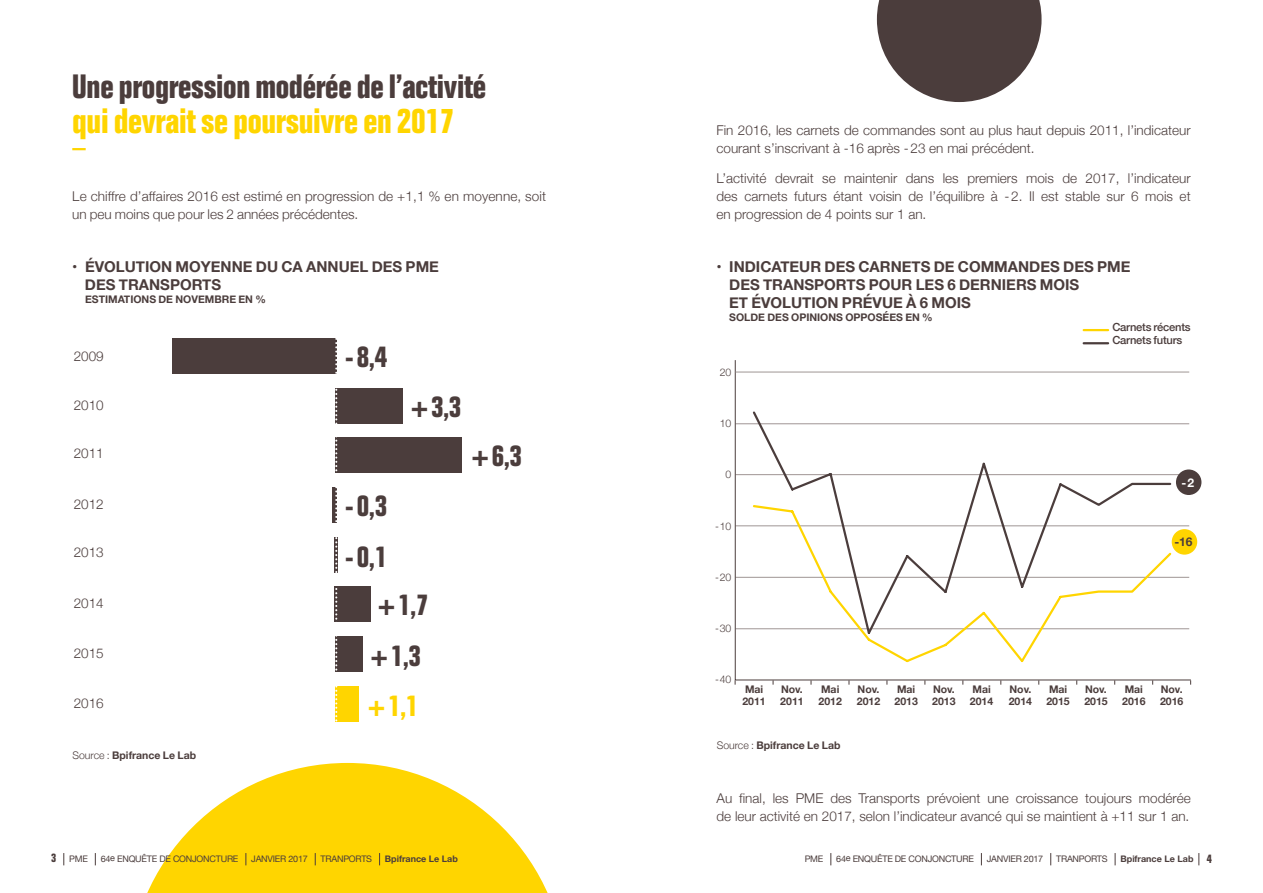
<style>
.page{position:relative;width:1263px;height:893px;background:#fff}
.page>*{position:absolute;margin:0;border:0;box-sizing:border-box;transform-origin:0 0}
.t1{font:700 condensed 34.5px "Folio";letter-spacing:-.01em;color:#ffd500}
.t2{font:700 condensed 33px "Folio";letter-spacing:-.01em;color:#4b3d3c}
.t3{font:700 condensed 29.25px/50.8px "Folio";color:#4b3d3c}
.t4{font:700 condensed 29.25px "Folio";color:#ffd500}
.t5{font:700 15px/18px "Helvetica Neue";color:#4b3d3c}
.t6{font:300 13.5px/18px "Helvetica Neue";color:#4b3d3c}
.t7{font:700 12px "Helvetica Neue";color:#4b3d3c}
.t8{font:700 12px "Helvetica Neue";color:#fff}
.t9{font:700 condensed 12px "Folio";color:#4b3d3c}
.t10{font:500 11.25px "Helvetica Neue";letter-spacing:-.02em;color:#4b3d3c}
.t11{font:700 10.5px/12px "Helvetica Neue";color:#4b3d3c}
.t12{font:300 10.5px "Helvetica Neue";letter-spacing:-.02em;color:#4b3d3c}
.t13{font:9px "Helvetica Neue";letter-spacing:-.025em;color:#4b3d3c}
.t14{font:700 9px "Helvetica Neue";color:#4b3d3c}
.s1{font-weight:300}
.s2{font-family:"Folio";font-stretch:condensed;font-size:12px}
</style>
<div class="page">
<hr style="left:1084px;top:342px;width:24px;height:2px;background:#4b3d3c">
<hr style="left:1084px;top:329px;width:24px;height:2px;background:#ffd500">
<svg style="left:877px;top:0;width:164px;height:102px"></svg>
<svg style="left:147px;top:763px;width:401px;height:130px;fill:#ffd500"></svg>
<svg style="left:72px;top:148px;width:14px;height:2px"></svg>
<div style="left:173px;top:338px;width:164px;height:36px;background:#4b3d3c"></div>
<div style="left:336px;top:388px;width:67px;height:36px;background:#4b3d3c"></div>
<div style="left:336px;top:438px;width:126px;height:35px;background:#4b3d3c"></div>
<hr style="left:333px;top:487px;width:4px;height:36px;background:#4b3d3c">
<div style="left:336px;top:686px;width:23px;height:36px;background:#ffd500"></div>
<hr style="left:334px;top:537px;width:3px;height:35px;background:#4b3d3c">
<div style="left:334px;top:586px;width:37px;height:36px;background:#4b3d3c"></div>
<div style="left:336px;top:636px;width:27px;height:36px;background:#4b3d3c"></div>
<svg style="left:335px;top:338px;width:2px;height:384px"></svg>
<svg style="left:734px;top:360px;width:458px;height:321px"></svg>
<hr style="left:735px;top:372px;width:454px;height:1px;background:#9f9594">
<div style="left:1176px;top:469px;width:25px;height:26px;background:#4b3d3c;border-radius:50%"></div>
<div style="left:1172px;top:529px;width:25px;height:26px;background:#ffd500;border-radius:50%"></div>
<svg style="left:751px;top:504px;width:422px;height:160px"></svg>
<svg style="left:751px;top:410px;width:421px;height:226px"></svg>
<svg style="left:830px;top:853px;width:1px;height:12px"></svg>
<svg style="left:981px;top:853px;width:1px;height:12px"></svg>
<svg style="left:1050px;top:853px;width:1px;height:12px"></svg>
<svg style="left:1115px;top:853px;width:1px;height:12px"></svg>
<svg style="left:1198px;top:853px;width:1px;height:12px"></svg>
<svg style="left:63px;top:853px;width:1px;height:12px"></svg>
<svg style="left:95px;top:853px;width:1px;height:12px"></svg>
<svg style="left:245px;top:853px;width:1px;height:12px"></svg>
<svg style="left:315px;top:853px;width:1px;height:12px"></svg>
<svg style="left:379px;top:853px;width:1px;height:12px"></svg>
<h2 class="t2" style="left:72px;top:68px;width:416px">Une progression modérée de l’activité</h2>
<h1 class="t1" style="left:72px;top:101px;width:384px">qui devrait se poursuivre en 2017</h1>
<p class="t6" style="left:72px;top:186px;width:475px">Le chiffre d’affaires 2016 est estimé en progression de +1,1 % en moyenne, soit un peu moins que pour les 2 années précédentes.</p>
<p class="t5" style="left:85px;top:258px;width:355px;text-indent:-13px">• ÉVOLUTION MOYENNE DU CA ANNUEL DES PME<br>DES TRANSPORTS</p>
<p class="t11" style="left:85px;top:294px;width:182px">ESTIMATIONS DE NOVEMBRE EN %</p>
<p class="t6" style="left:74px;top:347px;width:32px">2009</p>
<p class="t6" style="left:74px;top:395px;width:32px">2010</p>
<p class="t6" style="left:74px;top:443px;width:32px">2011</p>
<p class="t6" style="left:74px;top:495px;width:32px">2012</p>
<p class="t6" style="left:74px;top:542px;width:32px">2013</p>
<p class="t6" style="left:74px;top:594px;width:32px">2014</p>
<p class="t6" style="left:74px;top:643px;width:32px">2015</p>
<p class="t6" style="left:74px;top:693px;width:32px">2016</p>
<p class="t11" style="left:72px;top:749px;width:125px"><span class="s1">Source :</span> Bpifrance Le Lab</p>
<h3 class="t3" style="left:345px;top:332px;width:44px">-8,4</h3>
<h3 class="t3" style="left:411px;top:382px;width:52px">+3,3</h3>
<h3 class="t3" style="left:345px;top:480px;width:44px">-0,3 -0,1</h3>
<h3 class="t3" style="left:370px;top:579px;width:60px">+1,7 +1,3</h3>
<h3 class="t4" style="left:368px;top:689px;width:52px">+1,1</h3>
<h3 class="t3" style="left:471px;top:431px;width:52px">+6,3</h3>
<p class="t6" style="left:716px;top:120px;width:476px">Fin 2016, les carnets de commandes sont au plus haut depuis 2011, l’indicateur courant s’inscrivant à -16 après -23 en mai précédent.</p>
<p class="t6" style="left:716px;top:169px;width:476px;text-align:justify">L’activité devrait se maintenir dans les premiers mois de 2017, l’indicateur des carnets futurs étant voisin de l’équilibre à -2. Il est stable sur 6 mois et en progression de 4 points sur 1 an.</p>
<p class="t5" style="left:729px;top:258px;width:403px;text-indent:-13px">• INDICATEUR DES CARNETS DE COMMANDES DES PME<br>DES TRANSPORTS POUR LES 6 DERNIERS MOIS<br>ET ÉVOLUTION PRÉVUE À 6 MOIS</p>
<p class="t11" style="left:729px;top:312px;width:205px">SOLDE DES OPINIONS OPPOSÉES EN %</p>
<p class="t10" style="left:1112px;top:318px;width:80px">Carnets récents</p>
<p class="t12" style="left:720px;top:363px;width:13px">20</p>
<p class="t12" style="left:720px;top:415px;width:13px">10</p>
<p class="t10" style="left:1112px;top:331px;width:71px">Carnets futurs</p>
<p class="t12" style="left:725px;top:466px;width:7px">0</p>
<p class="t12" style="left:715px;top:517px;width:18px">-10</p>
<p class="t12" style="left:715px;top:569px;width:18px">-20</p>
<p class="t12" style="left:715px;top:620px;width:18px">-30</p>
<p class="t8" style="left:1181px;top:473px;width:14px">-2</p>
<p class="t7" style="left:1174px;top:533px;width:19px">-16</p>
<p class="t12" style="left:715px;top:671px;width:18px">-40</p>
<p class="t11" style="left:742px;top:683px;width:25px">Mai<br>2011</p>
<p class="t11" style="left:780px;top:683px;width:25px">Nov.<br>2011</p>
<p class="t11" style="left:818px;top:683px;width:25px">Mai<br>2012</p>
<p class="t11" style="left:857px;top:683px;width:25px">Nov.<br>2012</p>
<p class="t11" style="left:894px;top:683px;width:25px">Mai<br>2013</p>
<p class="t11" style="left:932px;top:683px;width:25px">Nov.<br>2013</p>
<p class="t11" style="left:970px;top:683px;width:25px">Mai<br>2014</p>
<p class="t11" style="left:1009px;top:683px;width:25px">Nov.<br>2014</p>
<p class="t11" style="left:1046px;top:683px;width:25px">Mai<br>2015</p>
<p class="t11" style="left:1084px;top:683px;width:25px">Nov.<br>2015</p>
<p class="t11" style="left:1160px;top:683px;width:25px">Nov.<br>2016</p>
<p class="t11" style="left:1122px;top:683px;width:25px">Mai<br>2016</p>
<p class="t11" style="left:717px;top:739px;width:125px"><span class="s1">Source :</span> Bpifrance Le Lab</p>
<p class="t6" style="left:716px;top:788px;width:476px">Au final, les PME des Transports prévoient une croissance toujours modérée de leur activité en 2017, selon l’indicateur avancé qui se maintient à +11 sur 1 an.</p>
<p class="t9" style="left:51px;top:851px;width:7px">3</p>
<p class="t14" style="left:1120px;top:852px;width:93px">Bpifrance Le Lab <span class="s2">4</span></p>
<p class="t13" style="left:69px;top:853px;width:20px">PME</p>
<p class="t13" style="left:101px;top:853px;width:139px">64e ENQUÊTE DE CONJONCTURE</p>
<p class="t13" style="left:251px;top:853px;width:58px">JANVIER 2017</p>
<p class="t13" style="left:321px;top:853px;width:53px">TRANPORTS</p>
<p class="t14" style="left:385px;top:852px;width:74px">Bpifrance Le Lab</p>
<p class="t13" style="left:805px;top:853px;width:20px">PME</p>
<p class="t13" style="left:836px;top:853px;width:139px">64e ENQUÊTE DE CONJONCTURE</p>
<p class="t13" style="left:987px;top:853px;width:58px">JANVIER 2017</p>
<p class="t13" style="left:1056px;top:853px;width:53px">TRANPORTS</p>
</div>
